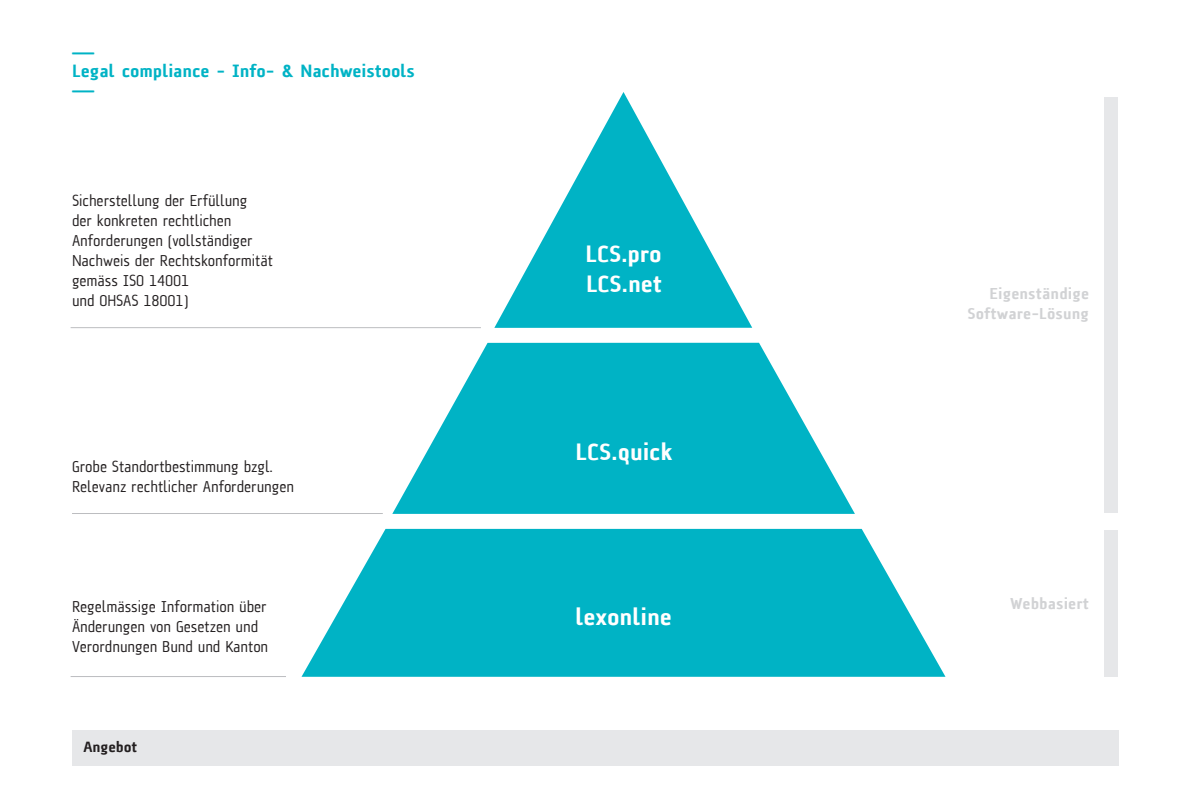
<style>
.page{position:relative;width:1191px;height:808px;background:#fff}
.page>*{position:absolute;margin:0;border:0;box-sizing:border-box;transform-origin:0 0}
.t1{font:900 24px/30px "A Asanu";letter-spacing:-.01em;color:#fff}
.t2{font:300 24px "A Asanu";color:#00b3c5}
.t3{font:900 18px "A Asanu";letter-spacing:-.01em;color:#00b3c5}
.t4{font:16px/20px "A Asanu";letter-spacing:-.01em;color:#231f20}
.t5{font:900 16px/20px "A Asanu";color:#d1d2d4;text-align:right}
.t6{font:900 15px "A Asanu";letter-spacing:-.01em;color:#231f20}
</style>
<div class="page">
<div style="left:72px;top:730px;width:1047px;height:36px;background:#e6e7e9"></div>
<hr style="left:71px;top:327px;width:410px;height:1px;background:#bcbdc0">
<hr style="left:72px;top:513px;width:311px;height:1px;background:#bcbdc0">
<hr style="left:71px;top:676px;width:215px;height:1px;background:#bcbdc0">
<div style="left:1104px;top:98px;width:14px;height:415px;background:#e6e7e9"></div>
<div style="left:1104px;top:530px;width:14px;height:147px;background:#e6e7e9"></div>
<svg style="left:301px;top:529px;width:644px;height:148px;background:#22bdcc"></svg>
<svg style="left:494px;top:92px;width:258px;height:236px"></svg>
<svg style="left:392px;top:343px;width:463px;height:171px;fill:#00b3c5"></svg>
<h1 class="t2" style="left:72px;top:40px;width:25px">—</h1>
<p class="t3" style="left:72px;top:61px;width:344px">Legal compliance - Info- &amp; Nachweistools</p>
<h1 class="t2" style="left:72px;top:78px;width:25px">—</h1>
<p class="t4" style="left:72px;top:190px;width:203px">Sicherstellung der Erfüllung<br>der konkreten rechtlichen<br>Anforderungen (vollständiger<br>Nachweis der Rechtskonformität gemäss ISO 14001<br>und OHSAS 18001)</p>
<p class="t4" style="left:72px;top:456px;width:224px">Grobe Standortbestimmung bzgl.<br>Relevanz rechtlicher Anforderungen</p>
<p class="t4" style="left:72px;top:597px;width:198px">Regelmässige Information über<br>Änderungen von Gesetzen und<br>Verordnungen Bund und Kanton</p>
<p class="t6" style="left:83px;top:738px;width:56px">Angebot</p>
<h1 class="t1" style="left:585px;top:238px;width:78px">LCS.pro<br>LCS.net</h1>
<h1 class="t1" style="left:575px;top:437px;width:98px">LCS.quick</h1>
<h1 class="t1" style="left:575px;top:601px;width:98px">lexonline</h1>
<p class="t5" style="left:967px;top:284px;width:123px">Eigenständige<br>Software-Lösung</p>
<p class="t5" style="left:1010px;top:594px;width:81px">Webbasiert</p>
</div>
